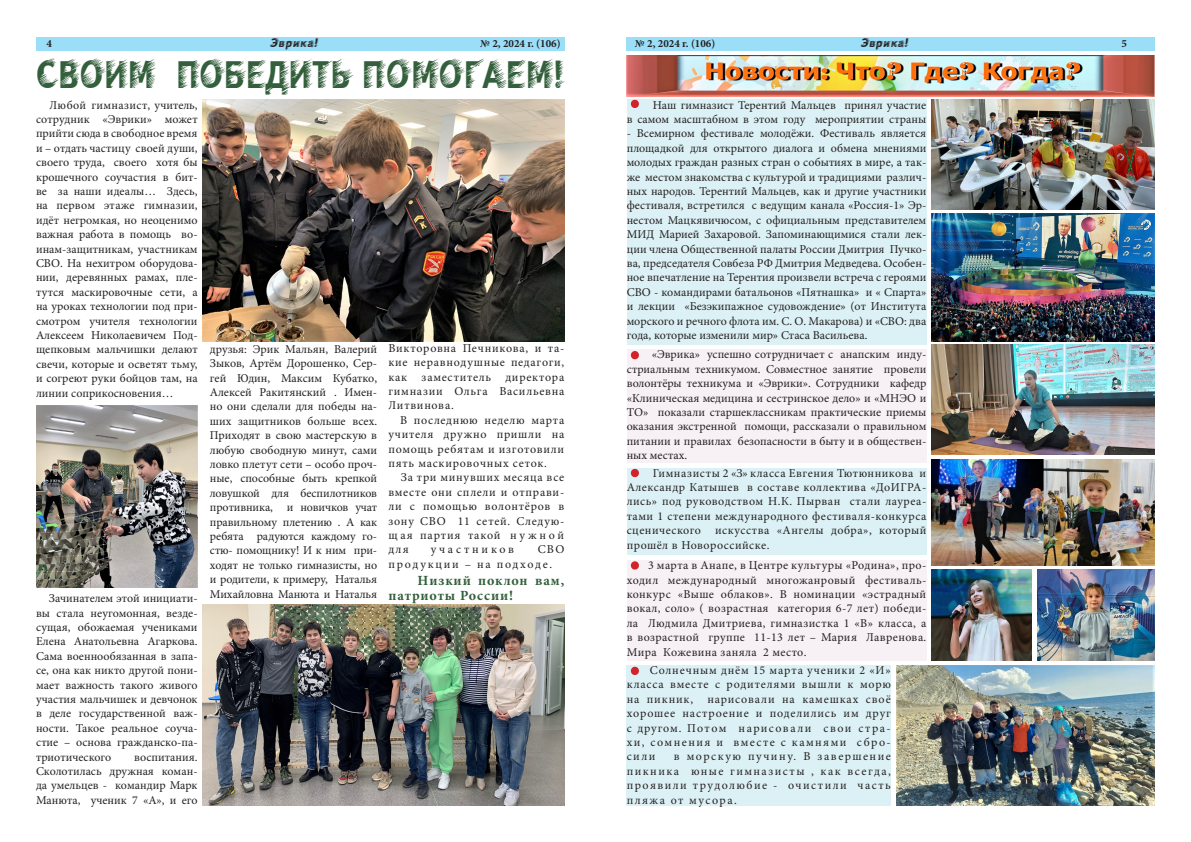
<style>
.page{position:relative;width:1191px;height:842px;background:#fff}
.page>*{position:absolute;margin:0;border:0;box-sizing:border-box;transform-origin:0 0}
.t1{font:72px "Minion Pro";color:#d1232a}
.t2{font:38.1px "Wind CTT";letter-spacing:.03em;color:#335f3c;scale:.84 1}
.t3{font:700 14px/14.8px "Minion Pro";letter-spacing:.06em;color:#335f3c}
.t4{font:12px/14.4px "Minion Pro";letter-spacing:.02em;color:#231f20;text-align:justify}
.t5{font:12px/14.4px "Minion Pro";color:#231f20;text-align:right}
.t6{font:12px/14.4px "Minion Pro";letter-spacing:.14em;color:#231f20}
.t7{font:italic 12px "Wind CTT";letter-spacing:.05em;color:#231f20}
.t8{font:12px "Minion Pro";letter-spacing:.23em;color:#231f20}
.t9{font:700 11px "Minion Pro";color:#231f20}
</style>
<div class="page">
<div style="left:36px;top:37px;width:529px;height:13px;background:#9adef8"></div>
<div style="left:626px;top:37px;width:529px;height:13px;background:#9adef8"></div>
<img style="left:626px;top:55px;width:529px;height:41px">
<img style="left:202px;top:100px;width:362px;height:241px">
<img style="left:36px;top:405px;width:162px;height:183px">
<img style="left:202px;top:605px;width:362px;height:201px">
<div style="left:626px;top:100px;width:300px;height:245px;background:#dcf1f5"></div>
<img style="left:931px;top:100px;width:224px;height:110px">
<img style="left:931px;top:214px;width:224px;height:127px">
<div style="left:626px;top:350px;width:300px;height:113px;background:#f7f0f4"></div>
<img style="left:931px;top:345px;width:224px;height:110px">
<div style="left:626px;top:468px;width:300px;height:87px;background:#dcf1f5"></div>
<img style="left:931px;top:459px;width:224px;height:106px">
<div style="left:626px;top:560px;width:300px;height:100px;background:#f7f0f4"></div>
<img style="left:931px;top:570px;width:100px;height:90px">
<img style="left:1037px;top:570px;width:118px;height:90px">
<div style="left:626px;top:665px;width:265px;height:141px;background:#dcf1f5"></div>
<img style="left:896px;top:665px;width:259px;height:141px">
<p class="t9" style="left:47px;top:36px;width:7px">4</p>
<p class="t7" style="left:270px;top:36px;width:49px">Эврика!</p>
<p class="t9" style="left:480px;top:35px;width:82px">№ 2, 2024 г. (106)</p>
<p class="t9" style="left:635px;top:36px;width:82px">№ 2, 2024 г. (106)</p>
<p class="t7" style="left:860px;top:36px;width:49px">Эврика!</p>
<p class="t9" style="left:1121px;top:36px;width:7px">5</p>
<p class="t2" style="left:36px;top:51px;width:629px">СВОИМ ПОБЕДИТЬ ПОМОГАЕМ!</p>
<p class="t4" style="left:36px;top:98px;width:163px;text-indent:14px">Любой гимназист, учитель, сотрудник «Эврики» может прийти сюда в свободное время и – отдать частицу своей души, своего труда, своего хотя бы крошечного соучастия в бит&shy;ве за наши идеалы… Здесь, на первом этаже гимназии, идёт негромкая, но неоценимо важная работа в помощь во&shy;инам-защитникам, участникам СВО. На нехитром оборудова&shy;нии, деревянных рамах, пле&shy;тутся маскировочные сети, а на уроках технологии под при&shy;смотром учителя технологии Алексеем Николаевичем Под&shy;щепковым мальчишки делают свечи, которые и осветят тьму, и согреют руки бойцов там, на линии соприкосновения…</p>
<p class="t1" style="left:626px;top:36px;width:18px">.</p>
<p class="t5" style="left:626px;top:98px;width:301px">Наш гимназист Терентий Мальцев принял участие<br>в самом масштабном в этом году мероприятии страны</p>
<p class="t4" style="left:626px;top:126px;width:301px">- Всемирном фестивале молодёжи. Фестиваль является площадкой для открытого диалога и обмена мнениями молодых граждан разных стран о событиях в мире, а так&shy;же местом знакомства с культурой и традициями различ&shy;ных народов. Терентий Мальцев, как и другие участники фестиваля, встретился с ведущим канала «Россия-1» Эр&shy;нестом Мацкявичюсом, с официальным представителем МИД Марией Захаровой. Запоминающимися стали лек&shy;ции члена Общественной палаты России Дмитрия Пучко&shy;ва, председателя Совбеза РФ Дмитрия Медведева. Особен&shy;ное впечатление на Терентия произвели встреча с героями СВО - командирами батальонов «Пятнашка» и « Спарта» и лекции «Безэкипажное судовождение» (от Института морского и речного флота им. С. О. Макарова) и «СВО: два года, которые изменили мир» Стаса Васильева.</p>
<p class="t4" style="left:626px;top:347px;width:301px;text-indent:25px">«Эврика» успешно сотрудничает с анапским инду&shy;стриальным техникумом. Совместное занятие провели волонтёры техникума и «Эврики». Сотрудники кафедр «Клиническая медицина и сестринское дело» и «МНЭО и ТО» показали старшеклассникам практические приемы оказания экстренной помощи, рассказали о правильном питании и правилах безопасности в быту и в обществен&shy;ных местах.</p>
<p class="t4" style="left:626px;top:465px;width:301px;text-indent:26px">Гимназисты 2 «З» класса Евгения Тютюнникова и Александр Катышев в составе коллектива «ДоИГРА&shy;лись» под руководством Н.К. Пырван стали лауреа&shy;тами 1 степени международного фестиваля-конкурса сценического искусства «Ангелы добра», который прошёл в Новороссийске.</p>
<p class="t4" style="left:626px;top:558px;width:301px;text-indent:21px">3 марта в Анапе, в Центре культуры «Родина», про&shy;ходил международный многожанровый фестиваль&shy;конкурс «Выше облаков». В номинации «эстрадный вокал, соло» ( возрастная категория 6-7 лет) победи&shy;ла Людмила Дмитриева, гимназистка 1 «В» класса, а в возрастной группе 11-13 лет – Мария Лавренова.<br>Мира Кожевина заняла 2 место.</p>
<p class="t4" style="left:626px;top:663px;width:266px;text-indent:23px">Солнечным днём 15 марта ученики 2 «И» класса вместе с родителями вышли к морю на пикник, нарисовали на камешках своё хорошее настроение и поделились им друг с другом. Потом нарисовали свои стра&shy;хи, сомнения и вместе с камнями сбро&shy;сили</p>
<p class="t4" style="left:210px;top:342px;width:169px">друзья: Эрик Мальян, Валерий Зыков, Артём Дорошенко, Сер&shy;гей Юдин, Максим Кубатко, Алексей Ракитянский . Имен&shy;но они сделали для победы на&shy;ших защитников больше всех.<br>Приходят в свою мастерскую в любую свободную минут, сами ловко плетут сети – особо проч&shy;ные, способные быть крепкой ловушкой для беспилотников противника, и новичков учат правильному плетению . А как ребята радуются каждому го&shy;стю- помощнику! И к ним при&shy;ходят не только гимназисты, но и родители, к примеру, Наталья Михайловна Манюта и Наталья</p>
<p class="t4" style="left:388px;top:341px;width:177px">Викторовна Печникова, и та&shy;кие неравнодушные педагоги, как заместитель директора гимназии Ольга Васильевна Литвинова.</p>
<p class="t1" style="left:626px;top:287px;width:18px">.</p>
<p class="t4" style="left:388px;top:413px;width:177px;text-indent:12px">В последнюю неделю марта учителя дружно пришли на помощь ребятам и изготовили пять маскировочных сеток.</p>
<p class="t4" style="left:388px;top:470px;width:177px;text-indent:12px">За три минувших месяца все вместе они сплели и отправи&shy;ли с помощью волонтёров в зону СВО 11 сетей. Следую&shy;щ ая партия такой н у ж н о й для</p>
<p class="t1" style="left:626px;top:405px;width:18px">.</p>
<p class="t6" style="left:388px;top:542px;width:177px;text-indent:149px">СВО продукции – на подходе.</p>
<p class="t3" style="left:388px;top:573px;width:177px;text-indent:29px">Низкий поклон вам, патриоты России!</p>
<p class="t8" style="left:431px;top:542px;width:85px">участников</p>
<p class="t1" style="left:626px;top:497px;width:18px">.</p>
<p class="t4" style="left:36px;top:591px;width:163px;text-indent:13px">Зачинателем этой инициати&shy;вы стала неугомонная, везде&shy;сущая, обожаемая учениками Елена Анатольевна Агаркова.<br>Сама военнообязанная в запа&shy;се, она как никто другой пони&shy;мает важность такого живого участия мальчишек и девчонок в деле государственной важ&shy;ности. Такое реальное соуча&shy;стие – основа гражданско-па&shy;триотического</p>
<p class="t1" style="left:626px;top:603px;width:18px">.</p>
<p class="t4" style="left:626px;top:749px;width:266px;text-indent:47px">в морскую пучину. В завершение пикника юные гимназисты , как всегда, проявили трудолюбие - очистили часть пляжа от мусора.</p>
<p class="t4" style="left:36px;top:750px;width:163px;text-indent:98px">воспитания.<br>Сколотилась дружная коман&shy;да умельцев - командир Марк Манюта, ученик 7 «А», и его</p>
</div>
